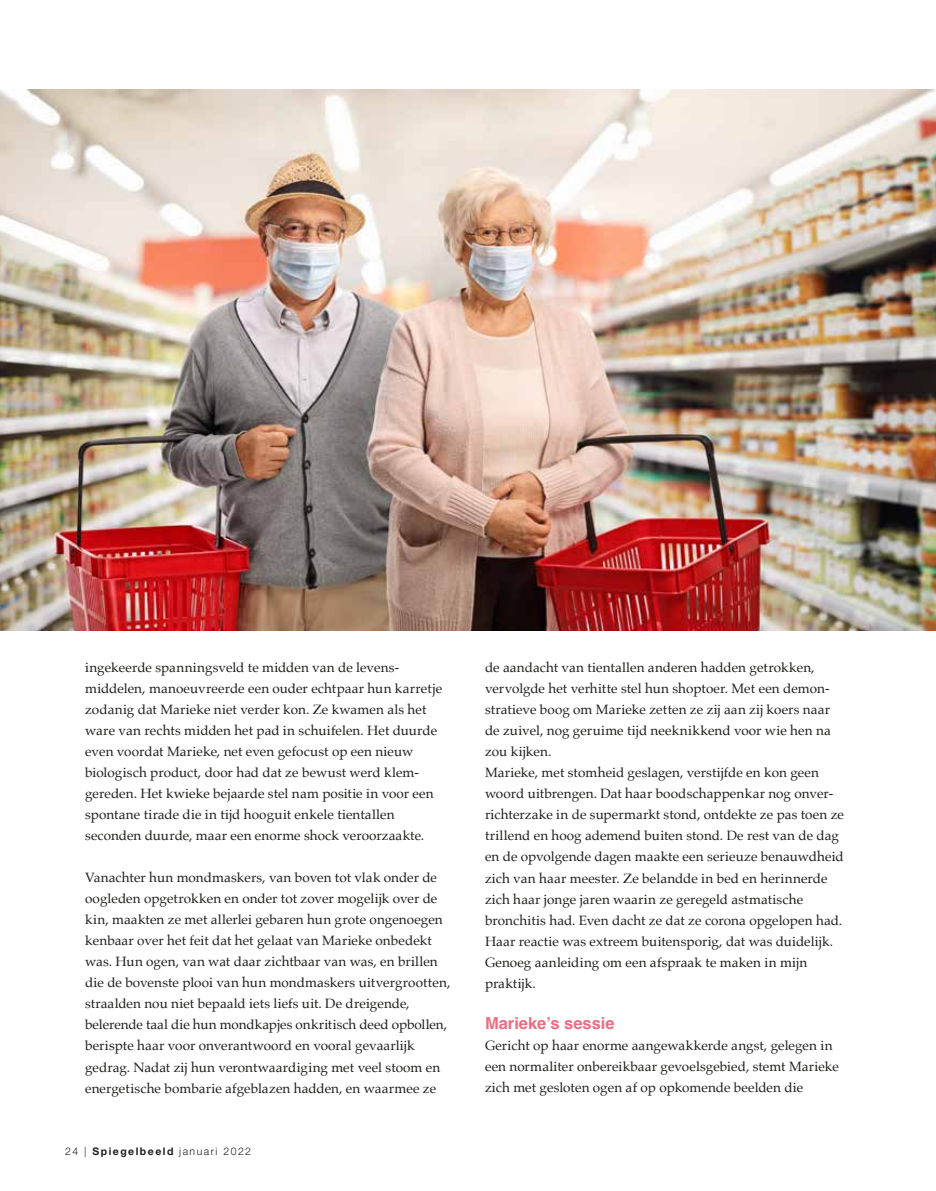
<style>
.page{position:relative;width:936px;height:1191px;background:#fff}
.page>*{position:absolute;margin:0;border:0;box-sizing:border-box;transform-origin:0 0}
.t1{font:700 16.5px "Helvetica";color:#ed6c83}
.t2{font:13.5px/21px "Palatino";letter-spacing:.005em;color:#1d1d1b}
.t3{font:300 10.5px "Helvetica Neue LT";letter-spacing:.14em;color:#1d1d1b}
.s1{font-weight:700}
</style>
<div class="page">
<img style="left:0;top:90px;width:935px;height:540px">
<p class="t2" style="left:85px;top:657px;width:358px">ingekeerde spanningsveld te midden van de levens&shy;middelen, manoeuvreerde een ouder echtpaar hun karretje zodanig dat Marieke niet verder kon. Ze kwamen als het ware van rechts midden het pad in schuifelen. Het duurde even voordat Marieke, net even gefocust op een nieuw biologisch product, door had dat ze bewust werd klem&shy;gereden. Het kwieke bejaarde stel nam positie in voor een spontane tirade die in tijd hooguit enkele tientallen seconden duurde, maar een enorme shock veroorzaakte.</p>
<p class="t2" style="left:85px;top:867px;width:367px">Vanachter hun mondmaskers, van boven tot vlak onder de oogleden opgetrokken en onder tot zover mogelijk over de kin, maakten ze met allerlei gebaren hun grote ongenoegen kenbaar over het feit dat het gelaat van Marieke onbedekt was. Hun ogen, van wat daar zichtbaar van was, en brillen die de bovenste plooi van hun mondmaskers uitvergrootten, straalden nou niet bepaald iets liefs uit. De dreigende, belerende taal die hun mondkapjes onkritisch deed opbollen, berispte haar voor onverantwoord en vooral gevaarlijk gedrag. Nadat zij hun verontwaardiging met veel stoom en energetische bombarie afgeblazen hadden, en waarmee ze</p>
<p class="t3" style="left:65px;top:1145px;width:187px">24 | <span class="s1">Spiegelbeeld</span> januari 2022</p>
<p class="t2" style="left:485px;top:657px;width:360px">de aandacht van tientallen anderen hadden getrokken, vervolgde het verhitte stel hun shoptoer. Met een demon&shy;stratieve boog om Marieke zetten ze zij aan zij koers naar de zuivel, nog geruime tijd neeknikkend voor wie hen na zou kijken.<br>Marieke, met stomheid geslagen, verstijfde en kon geen woord uitbrengen. Dat haar boodschappenkar nog onver&shy;richterzake in de supermarkt stond, ontdekte ze pas toen ze trillend en hoog ademend buiten stond. De rest van de dag en de opvolgende dagen maakte een serieuze benauwdheid zich van haar meester. Ze belandde in bed en herinnerde zich haar jonge jaren waarin ze geregeld astmatische bronchitis had. Even dacht ze dat ze corona opgelopen had.<br>Haar reactie was extreem buitensporig, dat was duidelijk.<br>Genoeg aanleiding om een afspraak te maken in mijn praktijk.</p>
<p class="t1" style="left:485px;top:1013px;width:131px">Marieke’s sessie</p>
<p class="t2" style="left:485px;top:1035px;width:355px">Gericht op haar enorme aangewakkerde angst, gelegen in een normaliter onbereikbaar gevoelsgebied, stemt Marieke zich met gesloten ogen af op opkomende beelden die</p>
</div>
